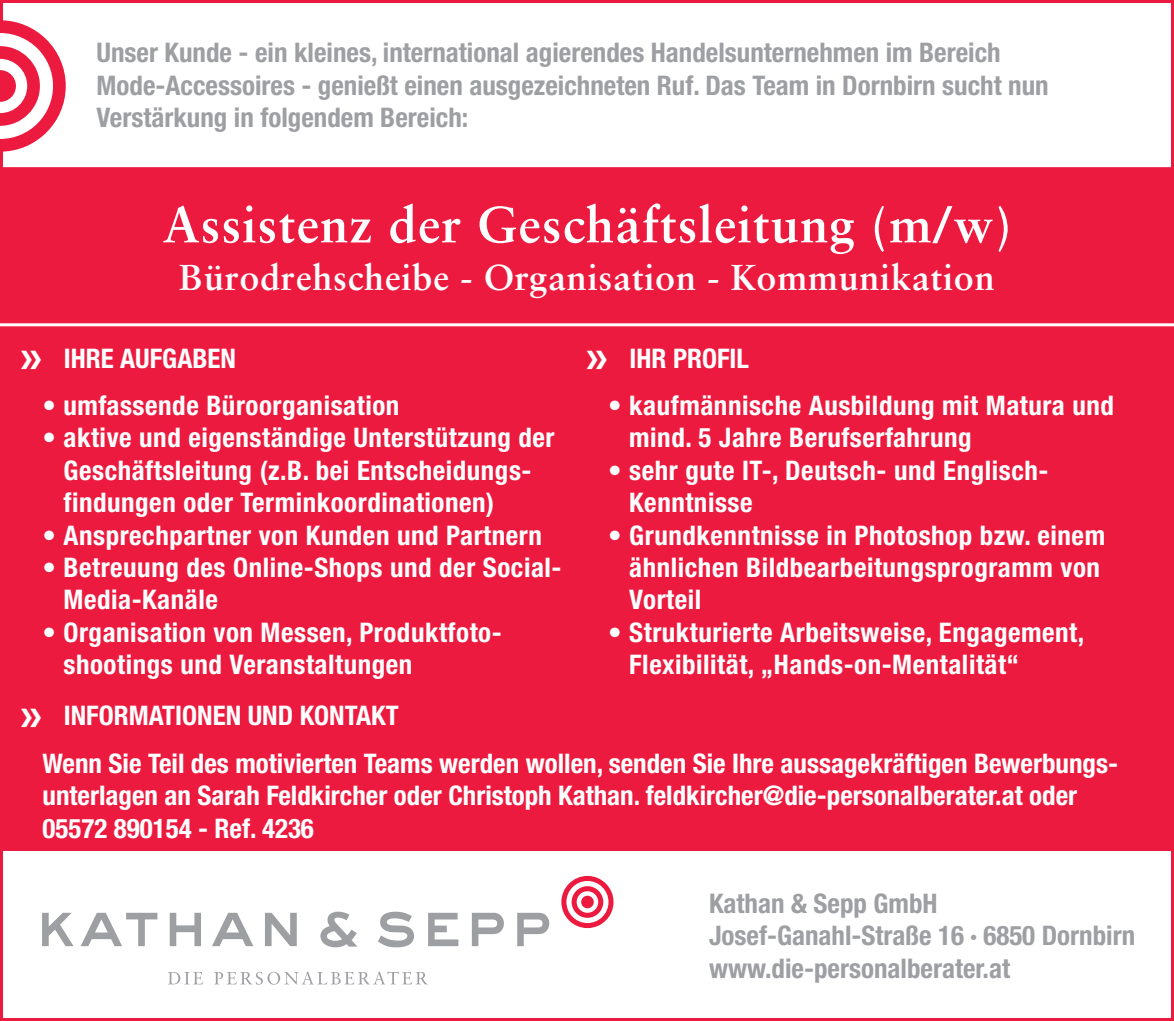
<style>
.page{position:relative;width:1174px;height:1021px;background:#fff}
.page>*{position:absolute;margin:0;border:0;box-sizing:border-box;transform-origin:0 0}
.t1{font:700 51px "Sabon LT Std";letter-spacing:.02em;color:#fff}
.t2{font:700 48px "Myriad Pro";color:#fff}
.t3{font:700 36px "Sabon LT Std";letter-spacing:.02em;color:#fff}
.t4{font:700 condensed 27px/32.4px "Helvetica Neue LT Std";letter-spacing:.02em;color:#fff}
.t5{font:700 condensed 27px/32.4px "Helvetica Neue LT Std";color:#9d9fa2}
.t6{font:700 condensed 27px/47.4px "Helvetica Neue LT Std";color:#fff}
</style>
<div class="page">
<div style="left:0;top:0;width:1174px;height:850px;background:#ed1a3f"></div>
<div style="left:1px;top:2px;width:1171px;height:167px;background:#fff"></div>
<div style="left:0;top:0;width:1174px;height:170px;border:3px solid #ed1a3f"></div>
<svg style="left:561px;top:875px;width:52px;height:53px"></svg>
<svg style="left:42px;top:912px;width:32px;height:34px"></svg>
<svg style="left:81px;top:912px;width:76px;height:34px"></svg>
<svg style="left:170px;top:912px;width:31px;height:34px"></svg>
<svg style="left:212px;top:912px;width:41px;height:34px"></svg>
<svg style="left:265px;top:912px;width:32px;height:34px"></svg>
<svg style="left:378px;top:911px;width:36px;height:36px"></svg>
<svg style="left:428px;top:912px;width:30px;height:34px"></svg>
<svg style="left:472px;top:912px;width:32px;height:34px"></svg>
<svg style="left:517px;top:912px;width:32px;height:34px"></svg>
<svg style="left:168px;top:972px;width:35px;height:12px"></svg>
<svg style="left:214px;top:971px;width:213px;height:13px"></svg>
<svg style="left:320px;top:911px;width:37px;height:36px"></svg>
<svg style="left:0;top:20px;width:66px;height:132px"></svg>
<hr style="left:0;top:323px;width:1174px;height:3px;background:#fff">
<p class="t5" style="left:97px;top:36px;width:953px">Unser Kunde - ein kleines, international agierendes Handelsunternehmen im Bereich<br>Mode-Accessoires - genießt einen ausgezeichneten Ruf. Das Team in Dornbirn sucht nun<br>Verstärkung in folgendem Bereich:</p>
<h1 class="t1" style="left:163px;top:193px;width:850px">Assistenz der Geschäftsleitung (m/w)</h1>
<h3 class="t3" style="left:179px;top:255px;width:817px">Bürodrehscheibe - Organisation - Kommunikation</h3>
<p class="t6" style="left:64px;top:334px;width:174px">IHRE AUFGABEN</p>
<h2 class="t2" style="left:20px;top:325px;width:24px">»</h2>
<h2 class="t2" style="left:586px;top:325px;width:24px">»</h2>
<p class="t6" style="left:629px;top:334px;width:121px">IHR PROFIL</p>
<p class="t4" style="left:43px;top:389px;width:358px">• umfassende Büroorganisation</p>
<p class="t4" style="left:64px;top:421px;width:492px;text-indent:-21px">• aktive und eigenständige Unterstützung der<br>Geschäftsleitung (z.B. bei Entscheidungs&shy;findungen oder Terminkoordinationen)</p>
<p class="t4" style="left:43px;top:518px;width:501px">• Ansprechpartner von Kunden und Partnern</p>
<p class="t4" style="left:64px;top:551px;width:499px;text-indent:-21px">• Betreuung des Online-Shops und der Social-<br>Media-Kanäle</p>
<p class="t4" style="left:64px;top:615px;width:439px;text-indent:-21px">• Organisation von Messen, Produktfoto&shy;shootings und Veranstaltungen</p>
<p class="t4" style="left:629px;top:389px;width:486px;text-indent:-21px">• kaufmännische Ausbildung mit Matura und mind. 5 Jahre Berufserfahrung</p>
<p class="t4" style="left:629px;top:453px;width:421px;text-indent:-21px">• sehr gute IT-, Deutsch- und Englisch-<br>Kenntnisse</p>
<p class="t4" style="left:629px;top:518px;width:477px;text-indent:-21px">• Grundkenntnisse in Photoshop bzw. einem ähnlichen Bildbearbeitungsprogramm von<br>Vorteil</p>
<p class="t4" style="left:629px;top:615px;width:456px;text-indent:-21px">• Strukturierte Arbeitsweise, Engagement,<br>Flexibilität, „Hands-on-Mentalität“</p>
<p class="t6" style="left:43px;top:691px;width:1077px;text-indent:21px">INFORMATIONEN UND KONTAKT<br>Wenn Sie Teil des motivierten Teams werden wollen, senden Sie Ihre aussagekräftigen Bewerbungs-</p>
<p class="t6" style="left:43px;top:779px;width:1036px;line-height:32.4px">unterlagen an Sarah Feldkircher oder Christoph Kathan. feldkircher@die-personalberater.at oder<br>05572 890154 - Ref. 4236</p>
<h2 class="t2" style="left:20px;top:682px;width:24px">»</h2>
<p class="t5" style="left:709px;top:886px;width:427px">Kathan &amp; Sepp GmbH<br>Josef-Ganahl-Straße 16 · 6850 Dornbirn www.die-personalberater.at</p>
</div>
